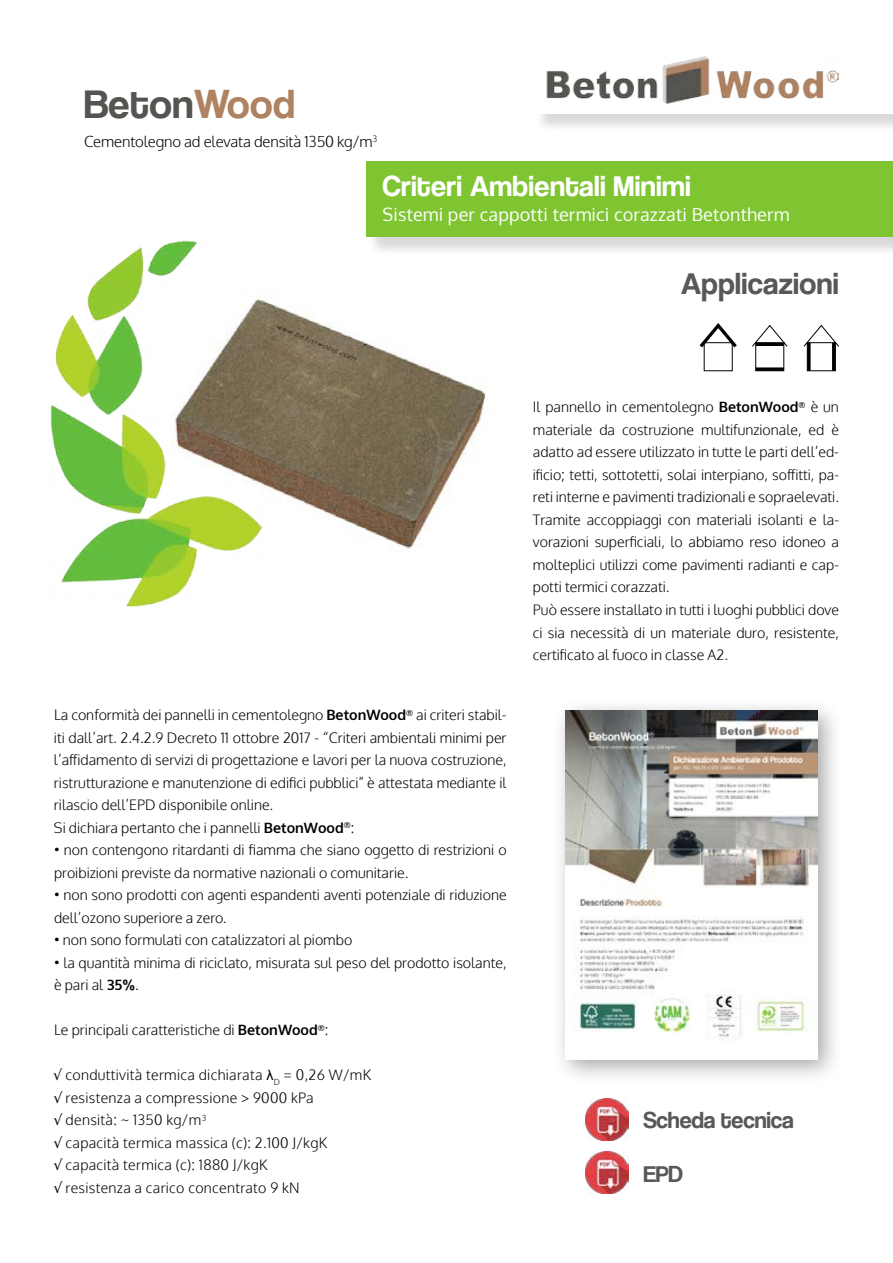
<style>
.page{position:relative;width:893px;height:1263px;background:#fff}
.page>*{position:absolute;margin:0;border:0;box-sizing:border-box;transform-origin:0 0}
.t1{font:42px "Coolvetica Rg";letter-spacing:.01em;color:#555450}
.t2{font:31.5px "Coolvetica Rg";letter-spacing:.01em;color:#58585b}
.t3{font:30px "Coolvetica Rg";letter-spacing:.01em;color:#fff}
.t4{font:24px "Coolvetica Rg";letter-spacing:-.01em;color:#58585b}
.t5{font:18px "Oxygen";letter-spacing:.01em;color:#fff}
.t6{font:300 15px "Oxygen";letter-spacing:-.01em;color:#000}
.t7{font:300 14.25px/22.5px "Oxygen";color:#000}
.t8{font:300 14.25px/22.5px "Oxygen";letter-spacing:.02em;color:#000}
.s1{color:#af8261}
.s2{font-weight:700}
.s3{font-family:"Arial";font-weight:700}
.s4{font-family:"Arial";font-weight:400}
</style>
<div class="page">
<div style="left:368px;top:164px;width:525px;height:92px;background:#000;opacity:.15"></div>
<div style="left:366px;top:162px;width:527px;height:75px;background:#7fc532"></div>
<div style="left:535px;top:52px;width:358px;height:81px;background:#000;opacity:.15"></div>
<div style="left:533px;top:49px;width:360px;height:64px;background:#fff"></div>
<img style="left:546px;top:57px;width:293px;height:46px">
<div style="left:551px;top:697px;width:292px;height:388px;background:#000;opacity:.35"></div>
<img style="left:565px;top:711px;width:252px;height:348px">
<img style="left:264px;top:300px;width:222px;height:249px">
<img style="left:50px;top:240px;width:214px;height:367px">
<svg style="left:699px;top:323px;width:38px;height:28px"></svg>
<svg style="left:752px;top:324px;width:36px;height:47px"></svg>
<hr style="left:756px;top:343px;width:28px;height:3px;background:#000">
<svg style="left:756px;top:367px;width:28px;height:4px"></svg>
<svg style="left:803px;top:324px;width:36px;height:47px"></svg>
<svg style="left:807px;top:343px;width:4px;height:28px"></svg>
<hr style="left:832px;top:343px;width:3px;height:28px;background:#000">
<img style="left:586px;top:1098px;width:42px;height:42px">
<img style="left:586px;top:1151px;width:42px;height:43px">
<h1 class="t1" style="left:84px;top:80px;width:213px">Beton<span class="s1">Wood</span></h1>
<p class="t6" style="left:84px;top:133px;width:295px">Cementolegno ad elevata densità 1350 kg/m<sup>3</sup></p>
<h3 class="t3" style="left:382px;top:169px;width:310px">Criteri Ambientali Minimi</h3>
<p class="t5" style="left:382px;top:202px;width:408px">Sistemi per cappotti termici corazzati Betontherm</p>
<h2 class="t2" style="left:681px;top:265px;width:159px">Applicazioni</h2>
<p class="t7" style="left:54px;top:704px;width:454px">La conformità dei pannelli in cementolegno <span class="s2">BetonWood</span><sup>®</sup> ai criteri stabil&shy;iti dall’art. 2.4.2.9 Decreto 11 ottobre 2017 - “Criteri ambientali minimi per l’affidamento di servizi di progettazione e lavori per la nuova costruzione, ristrutturazione e manutenzione di edifici pubblici” è attestata mediante il rilascio dell’EPD disponibile online.<br>Si dichiara pertanto che i pannelli <span class="s2">BetonWood</span><sup>®</sup>:</p>
<p class="t7" style="left:54px;top:839px;width:454px">• non contengono ritardanti di fiamma che siano oggetto di restrizioni o proibizioni previste da normative nazionali o comunitarie.</p>
<p class="t7" style="left:54px;top:884px;width:454px">• non sono prodotti con agenti espandenti aventi potenziale di riduzione dell’ozono superiore a zero.</p>
<p class="t7" style="left:54px;top:929px;width:300px">• non sono formulati con catalizzatori al piombo</p>
<p class="t7" style="left:54px;top:952px;width:454px">• la quantità minima di riciclato, misurata sul peso del prodotto isolante, è pari al <span class="s2">35</span><span class="s3">%</span><span class="s4">.</span></p>
<p class="t7" style="left:54px;top:1019px;width:276px">Le principali caratteristiche di <span class="s2">BetonWood</span><sup>®</sup>:</p>
<p class="t8" style="left:54px;top:1064px;width:319px">√ conduttività termica dichiarata <span class="s4">λ</span><sub>D</sub> = 0,26 W/mK √ resistenza a compressione &gt; 9000 kPa<br>√ densità: ~ 1350 kg/m<sup>3<br></sup>√ capacità termica massica (c): 2.100 J/kgK<br>√ capacità termica (c): 1880 J/kgK<br>√ resistenza a carico concentrato 9 kN</p>
<p class="t7" style="left:533px;top:396px;width:308px">Il pannello in cementolegno <span class="s2">BetonWood</span><sup>®</sup> è un materiale da costruzione multifunzionale, ed è adatto ad essere utilizzato in tutte le parti dell’ed&shy;ificio; tetti, sottotetti, solai interpiano, soffitti, pa&shy;reti interne e pavimenti tradizionali e sopraelevati.<br>Tramite accoppiaggi con materiali isolanti e la&shy;vorazioni superficiali, lo abbiamo reso idoneo a molteplici utilizzi come pavimenti radianti e cap&shy;potti termici corazzati.<br>Può essere installato in tutti i luoghi pubblici dove ci sia necessità di un materiale duro, resistente, certificato al fuoco in classe A2.</p>
<h3 class="t4" style="left:643px;top:1106px;width:152px">Scheda tecnica</h3>
<h3 class="t4" style="left:643px;top:1160px;width:41px">EPD</h3>
</div>
